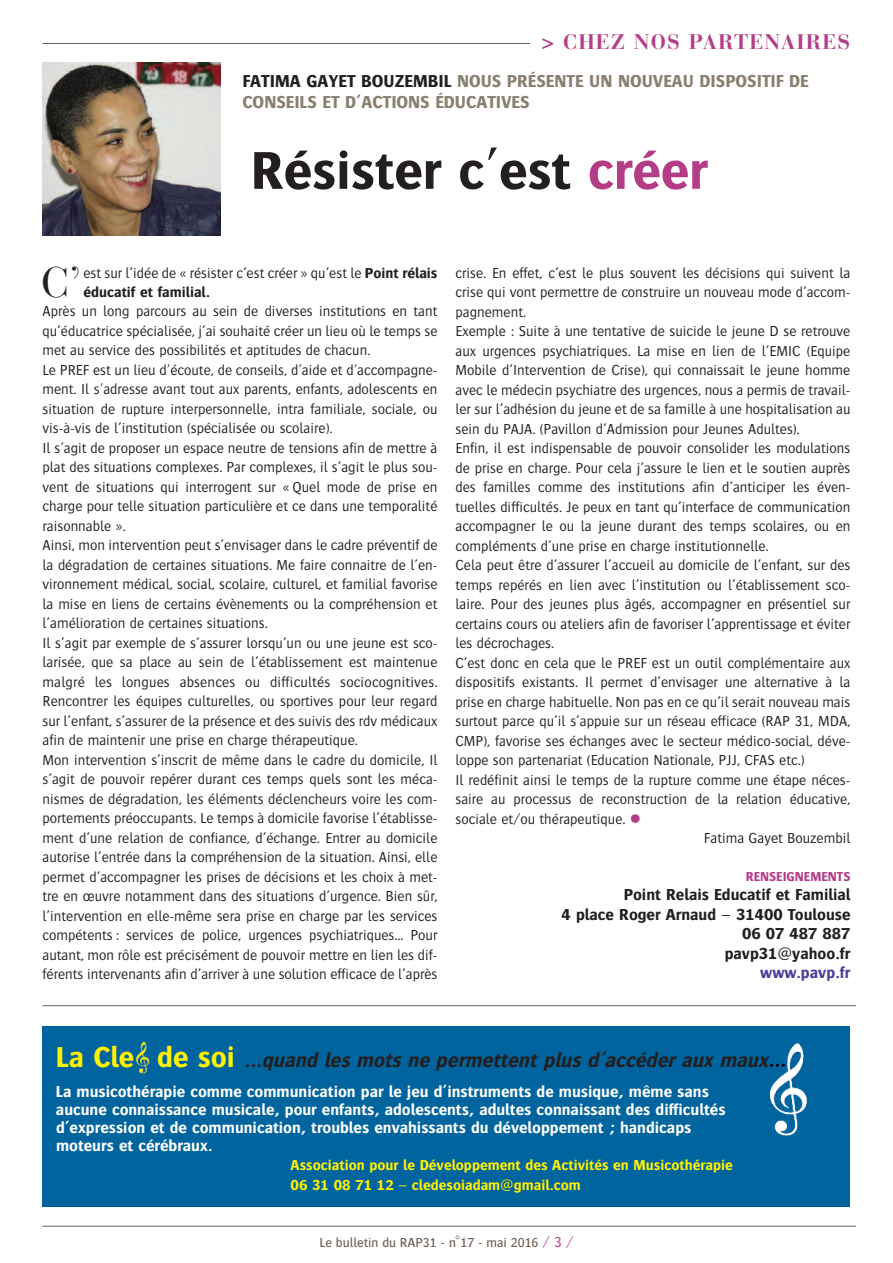
<style>
.page{position:relative;width:893px;height:1263px;background:#fff}
.page>*{position:absolute;margin:0;border:0;box-sizing:border-box;transform-origin:0 0}
.t1{font:700 55.2px "Bosis";color:#231f20}
.t2{font:42.3px "Bauer Bodoni";color:#231f20}
.t3{font:italic 700 21px "Bosis";color:#231f20}
.t4{font:700 21px "Bauer Bodoni";letter-spacing:.06em;color:#b53d87}
.t5{font:700 18px/21.6px "Bosis";color:#887f6f}
.t6{font:700 16.5px/18px "Bosis";color:#fff}
.t7{font:700 16.5px/19.5px "Bosis";color:#231f20;text-align:right}
.t8{font:700 16.5px "Bosis";color:#4c3c98}
.t9{font:300 15px/19.5px "Bosis";color:#231f20}
.t10{font:700 15px/19.5px "Bosis";color:#fff101}
.t11{font:500 13.5px "Bosis";color:#705e57}
.t12{font:700 13.5px "Bosis";color:#b53d87}
.s1{color:#231f20}
.s2{color:#b53d87}
.s3{font-weight:700}
.s4{font-style:normal;font-size:30px;color:#fff101}
.s5{font-weight:300;font-size:15px;color:#b53d87}
</style>
<div class="page">
<hr style="left:43px;top:1226px;width:813px;height:1px;background:#705e57">
<hr style="left:43px;top:1005px;width:813px;height:1px;background:#705e57">
<hr style="left:43px;top:43px;width:807px;height:1px;background:#705e57">
<div style="left:530px;top:19px;width:320px;height:45px;background:#fff"></div>
<svg style="left:43px;top:235px;width:178px;height:1px"></svg>
<img style="left:43px;top:63px;width:178px;height:172px">
<div style="left:43px;top:1026px;width:807px;height:181px;background:#00649e"></div>
<img style="left:767px;top:1043px;width:40px;height:93px">
<img style="left:136px;top:1042px;width:13px;height:31px">
<h3 class="t4" style="left:541px;top:34px;width:310px">&gt; CHEZ NOS PARTENAIRES</h3>
<p class="t5" style="left:242px;top:70px;width:568px"><span class="s1">FATIMA GAYET BOUZEMBIL</span> NOUS PRÉSENTE UN NOUVEAU DISPOSITIF DE<br>CONSEILS ET D’ACTIONS ÉDUCATIVES</p>
<h1 class="t1" style="left:251px;top:137px;width:458px">Résister c'est <span class="s2">créer</span></h1>
<h2 class="t2" style="left:41px;top:267px;width:42px">C’</h2>
<p class="t9" style="left:83px;top:263px;width:356px;line-height:18.9px">est sur l’idée de « résister c’est créer » qu’est le <span class="s3">Point rélais éducatif et familial.</span></p>
<p class="t9" style="left:43px;top:301px;width:396px">Après un long parcours au sein de diverses institutions en tant qu’éducatrice spécialisée, j’ai souhaité créer un lieu où le temps se met au service des possibilités et aptitudes de chacun.<br>Le PREF est un lieu d'écoute, de conseils, d'aide et d'accompagne&shy;ment. Il s'adresse avant tout aux parents, enfants, adolescents en situation de rupture interpersonnelle, intra familiale, sociale, ou vis-à-vis de l’institution (spécialisée ou scolaire).<br>Il s'agit de proposer un espace neutre de tensions afin de mettre à plat des situations complexes. Par complexes, il s’agit le plus sou&shy;vent de situations qui interrogent sur « Quel mode de prise en charge pour telle situation particulière et ce dans une temporalité raisonnable ».<br>Ainsi, mon intervention peut s’envisager dans le cadre préventif de la dégradation de certaines situations. Me faire connaitre de l’en&shy;vironnement médical, social, scolaire, culturel, et familial favorise la mise en liens de certains évènements ou la compréhension et l’amélioration de certaines situations.<br>Il s’agit par exemple de s’assurer lorsqu’un ou une jeune est sco&shy;larisée, que sa place au sein de l’établissement est maintenue malgré les longues absences ou difficultés sociocognitives.<br>Rencontrer les équipes culturelles, ou sportives pour leur regard sur l’enfant, s’assurer de la présence et des suivis des rdv médicaux afin de maintenir une prise en charge thérapeutique.<br>Mon intervention s’inscrit de même dans le cadre du domicile, Il s’agit de pouvoir repérer durant ces temps quels sont les méca&shy;nismes de dégradation, les éléments déclencheurs voire les com&shy;portements préoccupants. Le temps à domicile favorise l’établisse&shy;ment d’une relation de confiance, d’échange. Entrer au domicile autorise l’entrée dans la compréhension de la situation. Ainsi, elle permet d’accompagner les prises de décisions et les choix à met&shy;tre en œuvre notamment dans des situations d’urgence. Bien sûr, l’intervention en elle-même sera prise en charge par les services compétents : services de police, urgences psychiatriques… Pour autant, mon rôle est précisément de pouvoir mettre en lien les dif&shy;férents intervenants afin d’arriver à une solution efficace de l’après</p>
<p class="t9" style="left:455px;top:263px;width:396px">crise. En effet, c’est le plus souvent les décisions qui suivent la</p>
<p class="t9" style="left:455px;top:282px;width:396px">crise qui vont permettre de construire un nouveau mode d’accom-</p>
<p class="t9" style="left:455px;top:302px;width:72px">pagnement.</p>
<p class="t9" style="left:455px;top:321px;width:396px">Exemple : Suite à une tentative de suicide le jeune D se retrouve</p>
<p class="t9" style="left:455px;top:341px;width:396px">aux urgences psychiatriques. La mise en lien de l’EMIC (Equipe</p>
<p class="t9" style="left:455px;top:360px;width:396px">Mobile d’Intervention de Crise), qui connaissait le jeune homme</p>
<p class="t9" style="left:455px;top:380px;width:396px">avec le médecin psychiatre des urgences, nous a permis de travail-</p>
<p class="t9" style="left:455px;top:399px;width:396px">ler sur l’adhésion du jeune et de sa famille à une hospitalisation au</p>
<p class="t9" style="left:455px;top:419px;width:346px">sein du PAJA. (Pavillon d’Admission pour Jeunes Adultes).</p>
<p class="t9" style="left:455px;top:438px;width:396px">Enfin, il est indispensable de pouvoir consolider les modulations</p>
<p class="t9" style="left:455px;top:458px;width:396px">de prise en charge. Pour cela j’assure le lien et le soutien auprès</p>
<p class="t9" style="left:455px;top:477px;width:396px">des familles comme des institutions afin d’anticiper les éven-</p>
<p class="t9" style="left:455px;top:497px;width:396px">tuelles difficultés. Je peux en tant qu’interface de communication</p>
<p class="t9" style="left:455px;top:516px;width:396px">accompagner le ou la jeune durant des temps scolaires, ou en</p>
<p class="t9" style="left:455px;top:536px;width:315px">compléments d’une prise en charge institutionnelle.</p>
<p class="t9" style="left:455px;top:555px;width:396px">Cela peut être d’assurer l’accueil au domicile de l’enfant, sur des</p>
<p class="t9" style="left:455px;top:575px;width:396px">temps repérés en lien avec l’institution ou l’établissement sco-</p>
<p class="t9" style="left:455px;top:594px;width:396px">laire. Pour des jeunes plus âgés, accompagner en présentiel sur</p>
<p class="t9" style="left:455px;top:614px;width:396px">certains cours ou ateliers afin de favoriser l’apprentissage et éviter</p>
<p class="t9" style="left:455px;top:633px;width:100px">les décrochages.</p>
<p class="t9" style="left:455px;top:653px;width:396px">C’est donc en cela que le PREF est un outil complémentaire aux</p>
<p class="t9" style="left:455px;top:672px;width:396px">dispositifs existants. Il permet d’envisager une alternative à la</p>
<p class="t9" style="left:455px;top:692px;width:396px">prise en charge habituelle. Non pas en ce qu’il serait nouveau mais</p>
<p class="t9" style="left:455px;top:711px;width:396px">surtout parce qu’il s’appuie sur un réseau efficace (RAP 31, MDA,</p>
<p class="t9" style="left:455px;top:731px;width:396px">CMP), favorise ses échanges avec le secteur médico-social, déve-</p>
<p class="t9" style="left:455px;top:750px;width:350px">loppe son partenariat (Education Nationale, PJJ, CFAS etc.)</p>
<p class="t9" style="left:455px;top:770px;width:396px">Il redéfinit ainsi le temps de la rupture comme une étape néces-</p>
<p class="t9" style="left:455px;top:789px;width:396px">saire au processus de reconstruction de la relation éducative,</p>
<p class="t9" style="left:455px;top:809px;width:187px">sociale et/ou thérapeutique. <span class="s2">●</span></p>
<p class="t9" style="left:704px;top:828px;width:148px">Fatima Gayet Bouzembil</p>
<p class="t12" style="left:746px;top:868px;width:106px">RENSEIGNEMENTS</p>
<p class="t7" style="left:562px;top:885px;width:290px">Point Relais Educatif et Familial<br>4 place Roger Arnaud – 31400 Toulouse<br>06 07 487 887<br>pavp31@yahoo.fr</p>
<p class="t8" style="left:760px;top:963px;width:92px">www.pavp.fr</p>
<h3 class="t3" style="left:56px;top:1047px;width:734px"><span class="s4">La Cle de soi</span> …quand les mots ne permettent plus d’accéder aux maux…</h3>
<p class="t6" style="left:56px;top:1082px;width:671px">La musicothérapie comme communication par le jeu d’instruments de musique, même sans aucune connaissance musicale, pour enfants, adolescents, adultes connaissant des difficultés d’expression et de communication, troubles envahissants du développement ; handicaps moteurs et cérébraux.</p>
<p class="t10" style="left:291px;top:1155px;width:444px">Association pour le Développement des Activités en Musicothérapie<br>06 31 08 71 12 – cledesoiadam@gmail.com</p>
<p class="t11" style="left:320px;top:1234px;width:255px">Le bulletin du RAP31 - n°17 - mai 2016 <span class="s5">/ 3 /</span></p>
</div>
